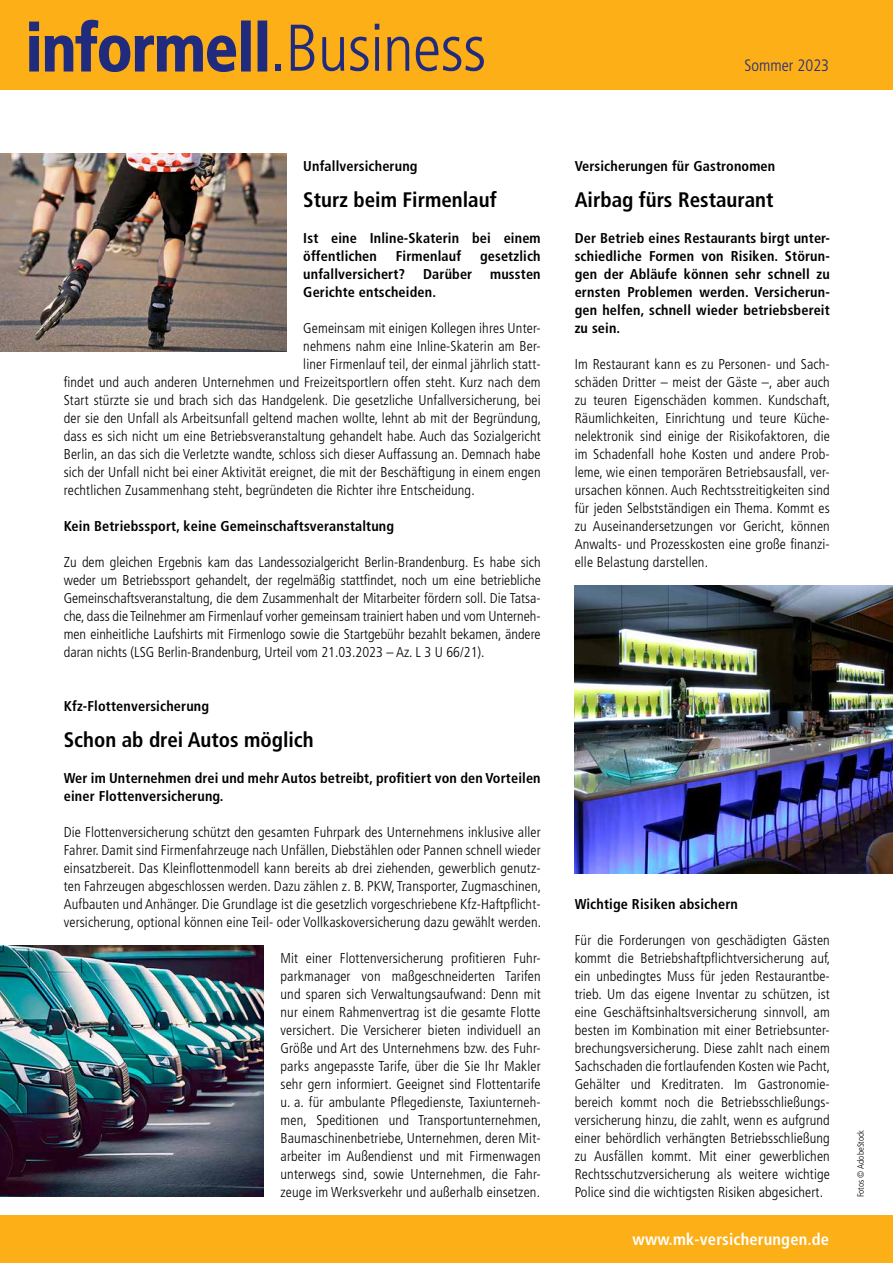
<style>
.page{position:relative;width:893px;height:1263px;background:#fff}
.page>*{position:absolute;margin:0;border:0;box-sizing:border-box;transform-origin:0 0}
.t1{font:700 condensed 66px "Frutiger LT Std";letter-spacing:-.01em;color:#212b7e}
.t2{font:700 condensed 21px "Frutiger LT Std";color:#000}
.t3{font:700 condensed 16.5px "Frutiger LT Std";letter-spacing:.01em;color:#fff}
.t4{font:300 condensed 16.5px "Frutiger LT Std";color:#212b7e}
.t5{font:300 condensed 14.25px/18px "Frutiger LT Std";letter-spacing:.01em;color:#000;text-align:justify}
.t6{font:700 condensed 14.25px/18px "Frutiger LT Std";letter-spacing:.01em;color:#000}
.t7{font:300 condensed 9px "Frutiger LT Std";color:#000}
.s1{font-weight:300}
</style>
<div class="page">
<div style="left:0;top:0;width:893px;height:89px;background:#fcaf17"></div>
<svg style="left:29px;top:19px;width:208px;height:53px"></svg>
<div style="left:241px;top:21px;width:10px;height:51px;border:2px solid #212b7e"></div>
<div style="left:258px;top:21px;width:9px;height:51px;border:2px solid #212b7e"></div>
<img style="left:0;top:945px;width:264px;height:252px">
<img style="left:0;top:153px;width:286px;height:199px">
<img style="left:575px;top:585px;width:318px;height:288px">
<div style="left:0;top:1215px;width:893px;height:48px;background:#fcaf17"></div>
<h1 class="t1" style="left:26px;top:9px;width:462px">informell<span class="s1">.Business</span></h1>
<p class="t4" style="left:745px;top:56px;width:86px">Sommer 2023</p>
<p class="t6" style="left:303px;top:157px;width:116px">Unfallversicherung</p>
<h2 class="t2" style="left:303px;top:187px;width:195px">Sturz beim Firmenlauf</h2>
<p class="t6" style="left:303px;top:229px;width:239px">Ist eine Inline-Skaterin bei einem öffentlichen</p>
<p class="t6" style="left:396px;top:247px;width:67px">Firmenlauf</p>
<p class="t6" style="left:480px;top:247px;width:62px">gesetzlich</p>
<p class="t6" style="left:303px;top:265px;width:103px">unfallversichert?</p>
<p class="t6" style="left:423px;top:265px;width:51px">Darüber</p>
<p class="t6" style="left:490px;top:265px;width:52px">mussten</p>
<p class="t6" style="left:303px;top:283px;width:134px">Gerichte entscheiden.</p>
<p class="t5" style="left:303px;top:319px;width:239px">Gemeinsam mit einigen Kollegen ihres Unter-</p>
<p class="t5" style="left:303px;top:337px;width:239px">nehmens nahm eine Inline-Skaterin am Ber-</p>
<p class="t5" style="left:303px;top:355px;width:239px">liner Firmenlauf teil, der einmal jährlich statt-</p>
<p class="t5" style="left:64px;top:373px;width:478px">findet und auch anderen Unternehmen und Freizeitsportlern offen steht. Kurz nach dem</p>
<p class="t5" style="left:64px;top:391px;width:478px">Start stürzte sie und brach sich das Handgelenk. Die gesetzliche Unfallversicherung, bei</p>
<p class="t5" style="left:64px;top:409px;width:479px">der sie den Unfall als Arbeitsunfall geltend machen wollte, lehnt ab mit der Begründung,</p>
<p class="t5" style="left:64px;top:427px;width:478px">dass es sich nicht um eine Betriebsveranstaltung gehandelt habe. Auch das Sozialgericht</p>
<p class="t5" style="left:64px;top:445px;width:478px">Berlin, an das sich die Verletzte wandte, schloss sich dieser Auffassung an. Demnach habe</p>
<p class="t5" style="left:64px;top:463px;width:478px">sich der Unfall nicht bei einer Aktivität ereignet, die mit der Beschäftigung in einem engen</p>
<p class="t5" style="left:64px;top:481px;width:412px">rechtlichen Zusammenhang steht, begründeten die Richter ihre Entscheidung.</p>
<p class="t6" style="left:64px;top:517px;width:332px">Kein Betriebssport, keine Gemeinschaftsveranstaltung</p>
<p class="t5" style="left:64px;top:553px;width:478px">Zu dem gleichen Ergebnis kam das Landessozialgericht Berlin-Brandenburg. Es habe sich weder um Betriebssport gehandelt, der regelmäßig stattfindet, noch um eine betriebliche Gemeinschaftsveranstaltung, die dem Zusammenhalt der Mitarbeiter fördern soll. Die Tatsa&shy;che, dass die Teilnehmer am Firmenlauf vorher gemeinsam trainiert haben und vom Unterneh&shy;men einheitliche Laufshirts mit Firmenlogo sowie die Startgebühr bezahlt bekamen, ändere daran nichts (LSG Berlin-Brandenburg, Urteil vom 21.03.2023 – Az. L 3 U 66/21).</p>
<p class="t6" style="left:64px;top:697px;width:147px">Kfz-Flottenversicherung</p>
<h2 class="t2" style="left:64px;top:727px;width:252px">Schon ab drei Autos möglich</h2>
<p class="t6" style="left:64px;top:769px;width:478px">Wer im Unternehmen drei und mehr Autos betreibt, profitiert von den Vorteilen einer Flottenversicherung.</p>
<p class="t5" style="left:64px;top:823px;width:479px">Die Flottenversicherung schützt den gesamten Fuhrpark des Unternehmens inklusive aller Fahrer. Damit sind Firmenfahrzeuge nach Unfällen, Diebstählen oder Pannen schnell wieder einsatzbereit. Das Kleinflottenmodell kann bereits ab drei ziehenden, gewerblich genutz&shy;ten Fahrzeugen abgeschlossen werden. Dazu zählen z. B. PKW, Transporter, Zugmaschinen, Aufbauten und Anhänger. Die Grundlage ist die gesetzlich vorgeschriebene Kfz-Haftpflicht&shy;versicherung, optional können eine Teil- oder Vollkaskoversicherung dazu gewählt werden.</p>
<p class="t5" style="left:281px;top:949px;width:262px">Mit einer Flottenversicherung profitieren Fuhr&shy;parkmanager von maßgeschneiderten Tarifen und sparen sich Verwaltungsaufwand: Denn mit nur einem Rahmenvertrag ist die gesamte Flotte versichert. Die Versicherer bieten individuell an Größe und Art des Unternehmens bzw. des Fuhr&shy;parks angepasste Tarife, über die Sie Ihr Makler sehr gern informiert. Geeignet sind Flottentarife u. a. für ambulante Pflegedienste, Taxiunterneh&shy;men, Speditionen und Transportunternehmen, Baumaschinenbetriebe, Unternehmen, deren Mit&shy;arbeiter im Außendienst und mit Firmenwagen unterwegs sind, sowie Unternehmen, die Fahr&shy;zeuge im Werksverkehr und außerhalb einsetzen.</p>
<p class="t6" style="left:575px;top:157px;width:202px">Versicherungen für Gastronomen</p>
<h2 class="t2" style="left:575px;top:187px;width:200px">Airbag fürs Restaurant</h2>
<p class="t6" style="left:575px;top:229px;width:257px;text-align:justify">Der Betrieb eines Restaurants birgt unter&shy;schiedliche Formen von Risiken. Störun&shy;gen der Abläufe können sehr schnell zu ernsten Problemen werden. Versicherun&shy;gen helfen, schnell wieder betriebsbereit zu sein.</p>
<p class="t5" style="left:575px;top:355px;width:257px">Im Restaurant kann es zu Personen- und Sach&shy;schäden Dritter – meist der Gäste –, aber auch zu teuren Eigenschäden kommen. Kundschaft, Räumlichkeiten, Einrichtung und teure Küche&shy;nelektronik sind einige der Risikofaktoren, die im Schadenfall hohe Kosten und andere Prob&shy;leme, wie einen temporären Betriebsausfall, ver&shy;ursachen können. Auch Rechtsstreitigkeiten sind für jeden Selbstständigen ein Thema. Kommt es zu Auseinandersetzungen vor Gericht, können Anwalts- und Prozesskosten eine große finanzi&shy;elle Belastung darstellen.</p>
<p class="t6" style="left:575px;top:895px;width:165px">Wichtige Risiken absichern</p>
<p class="t5" style="left:575px;top:931px;width:257px">Für die Forderungen von geschädigten Gästen kommt die Betriebshaftpflichtversicherung auf, ein unbedingtes Muss für jeden Restaurantbe&shy;trieb. Um das eigene Inventar zu schützen, ist eine Geschäftsinhaltsversicherung sinnvoll, am besten im Kombination mit einer Betriebsunter&shy;brechungsversicherung. Diese zahlt nach einem Sachschaden die fortlaufenden Kosten wie Pacht, Gehälter und Kreditraten. Im Gastronomie&shy;bereich kommt noch die Betriebsschließungs&shy;versicherung hinzu, die zahlt, wenn es aufgrund einer behördlich verhängten Betriebsschließung zu Ausfällen kommt. Mit einer gewerblichen Rechtsschutzversicherung als weitere wichtige Police sind die wichtigsten Risiken abgesichert.</p>
<p class="t3" style="left:633px;top:1230px;width:198px">www.mk-versicherungen.de</p>
<p class="t3" style="left:740px;top:1230px;width:69px">www.URL</p>
<p class="t7" style="left:856px;top:1197px;width:69px;rotate:-90deg">Fotos © AdobeStock</p>
</div>
